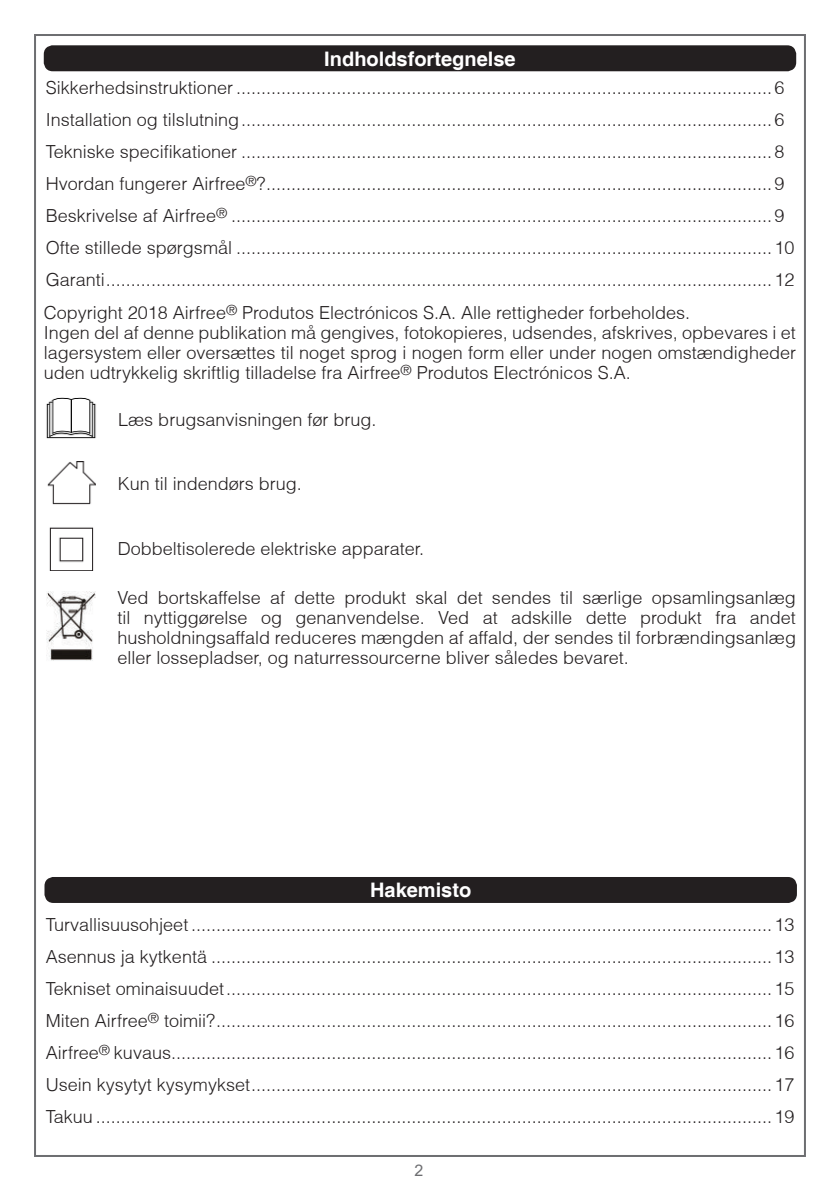
<style>
.page{position:relative;width:840px;height:1191px;background:#fff}
.page>*{position:absolute;margin:0;border:0;box-sizing:border-box;transform-origin:0 0}
.t1{font:700 20px "Helvetica";color:#fff}
.t2{font:300 18px/32px "Helvetica";color:#231f20}
.t3{font:16px "Arial";color:#6d6e71}
</style>
<div class="page">
<div style="left:45px;top:46px;width:749px;height:24px;background:#231f20;border-radius:8px"></div>
<div style="left:44px;top:45px;width:751px;height:26px;border:2px solid #231f20;border-radius:8px"></div>
<div style="left:45px;top:878px;width:750px;height:24px;background:#231f20;border-radius:8px"></div>
<div style="left:44px;top:877px;width:752px;height:26px;border:2px solid #231f20;border-radius:8px"></div>
<img style="left:46px;top:397px;width:50px;height:42px">
<img style="left:47px;top:461px;width:49px;height:44px">
<img style="left:49px;top:527px;width:45px;height:43px">
<img style="left:47px;top:591px;width:49px;height:70px">
<p class="t1" style="left:324px;top:51px;width:193px">Indholdsfortegnelse</p>
<p class="t2" style="left:46px;top:71px;width:750px">Sikkerhedsinstruktioner ...........................................................................................................6<br>Installation og tilslutning ..........................................................................................................6<br>Tekniske specifikationer ..........................................................................................................8<br>Hvordan fungerer Airfree<sup>®</sup>? .....................................................................................................9<br>Beskrivelse af Airfree<sup>®</sup> ............................................................................................................9<br>Ofte stillede spørgsmål ...........................................................................................................10<br>Garanti .....................................................................................................................................12</p>
<p class="t2" style="left:44px;top:302px;width:753px;line-height:20px">Copyright 2018 Airfree<sup>®</sup> Produtos Electrónicos S.A. Alle rettigheder forbeholdes.<br>Ingen del af denne publikation må gengives, fotokopieres, udsendes, afskrives, opbevares i et lagersystem eller oversættes til noget sprog i nogen form eller under nogen omstændigheder uden udtrykkelig skriftlig tilladelse fra Airfree<sup>®</sup> Produtos Electrónicos S.A.</p>
<p class="t2" style="left:118px;top:402px;width:260px">Læs brugsanvisningen før brug.</p>
<p class="t2" style="left:118px;top:467px;width:186px">Kun til indendørs brug.</p>
<p class="t2" style="left:118px;top:531px;width:308px">Dobbeltisolerede elektriske apparater.</p>
<p class="t2" style="left:117px;top:587px;width:679px;line-height:20px;text-align:justify">Ved bortskaffelse af dette produkt skal det sendes til særlige opsamlingsanlæg til nyttiggørelse og genanvendelse. Ved at adskille dette produkt fra andet husholdningsaffald reduceres mængden af affald, der sendes til forbrændingsanlæg eller lossepladser, og naturressourcerne bliver således bevaret.</p>
<p class="t1" style="left:370px;top:882px;width:103px">Hakemisto</p>
<p class="t2" style="left:46px;top:908px;width:750px;text-align:justify">Turvallisuusohjeet ....................................................................................................................13<br>Asennus ja kytkentä ................................................................................................................13<br>Tekniset ominaisuudet .............................................................................................................15<br>Miten Airfree<sup>®</sup> toimii? ...............................................................................................................16<br>Airfree<sup>®</sup> kuvaus........................................................................................................................16<br>Usein kysytyt kysymykset ........................................................................................................17<br>Takuu .......................................................................................................................................19</p>
<p class="t3" style="left:414px;top:1160px;width:10px">2</p>
</div>
